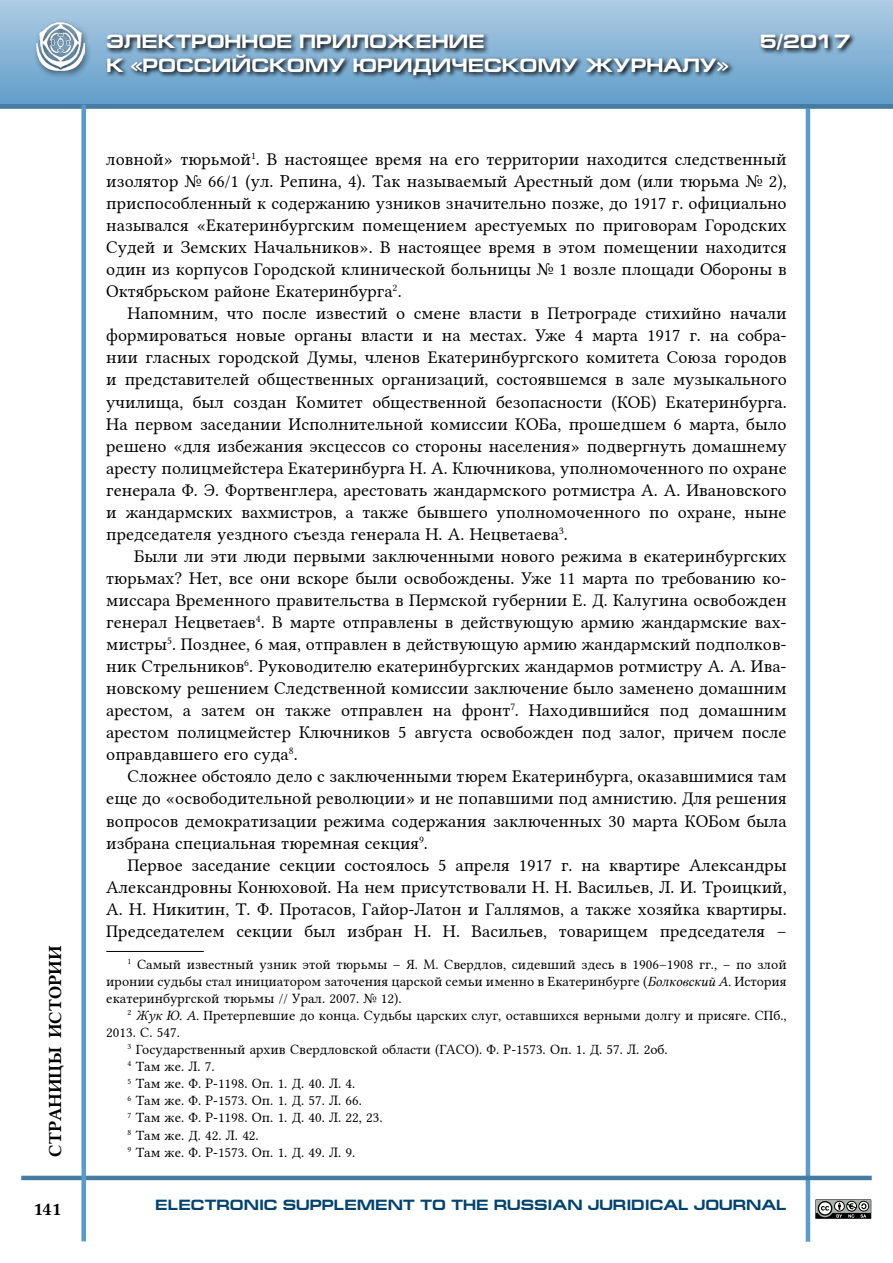
<style>
.page{position:relative;width:893px;height:1263px;background:#fff}
.page>*{position:absolute;margin:0;border:0;box-sizing:border-box;transform-origin:0 0}
.t1{font:700 19.5px "Europe Ext";color:#fff}
.t2{font:18px/22px "Lin Libertine";color:#000;text-align:justify}
.t3{font:18px "Lin Libertine B";color:#000}
.t4{font:700 15px "Europe Ext";color:#004371}
.t5{font:14.25px/17.1px "Lin Libertine";color:#000;text-align:justify}
.s1{font-family:"Lin Libertine I"}
</style>
<div class="page">
<hr style="left:806px;top:91px;width:4px;height:1151px;background:#589cca">
<hr style="left:21px;top:1176px;width:851px;height:4px;background:#467ba2">
<div style="left:0;top:0;width:893px;height:106px;background:linear-gradient(to bottom,#aecce4,#619dc9)"></div>
<div style="left:0;top:104px;width:893px;height:5px;background:#467ba2"></div>
<div style="left:81px;top:105px;width:5px;height:1136px;background:#589cca"></div>
<div style="left:33px;top:19px;width:59px;height:60px;background:#000;opacity:.63"></div>
<img style="left:37px;top:23px;width:47px;height:47px">
<svg style="left:105px;top:31px;width:751px;height:50px;background:#6b90ac"></svg>
<svg style="left:815px;top:1199px;width:57px;height:20px"></svg>
<hr style="left:106px;top:951px;width:98px;height:1px;background:#000">
<p class="t3" style="left:43px;top:1157px;width:213px;rotate:-90deg">СТРАНИЦЫ ИСТОРИИ</p>
<p class="t3" style="left:33px;top:1197px;width:29px">141</p>
<p class="t1" style="left:106px;top:31px;width:380px">ЭЛЕКТРОННОЕ ПРИЛОЖЕНИЕ</p>
<p class="t1" style="left:760px;top:31px;width:92px">5/2017</p>
<p class="t1" style="left:106px;top:54px;width:624px">К «РОССИЙСКОМУ ЮРИДИЧЕСКОМУ ЖУРНАЛУ»</p>
<p class="t2" style="left:106px;top:146px;width:682px">ловной» тюрьмой<sup>1</sup>. В настоящее время на его территории находится следственный изолятор № 66/1 (ул. Репина, 4). Так называемый Арестный дом (или тюрьма № 2), приспособленный к содержанию узников значительно позже, до 1917 г. официально назывался «Екатеринбургским помещением арестуемых по приговорам Городских Судей и Земских Начальников». В настоящее время в этом помещении находится один из корпусов Городской клинической больницы № 1 возле площади Обороны в Октябрьском районе Екатеринбурга<sup>2</sup>.</p>
<p class="t2" style="left:106px;top:300px;width:682px;text-indent:21px">Напомним, что после известий о смене власти в Петрограде стихийно начали формироваться новые органы власти и на местах. Уже 4 марта 1917 г. на собра&shy;нии гласных городской Думы, членов Екатеринбургского комитета Союза городов и представителей общественных организаций, состоявшемся в зале музыкального училища, был создан Комитет общественной безопасности (КОБ) Екатеринбурга.<br>На первом заседании Исполнительной комиссии КОБа, прошедшем 6 марта, было решено «для избежания эксцессов со стороны населения» подвергнуть домашнему аресту полицмейстера Екатеринбурга Н. А. Ключникова, уполномоченного по охране генерала Ф. Э. Фортвенглера, арестовать жандармского ротмистра А. А. Ивановского и жандармских вахмистров, а также бывшего уполномоченного по охране, ныне председателя уездного съезда генерала Н. А. Нецветаева<sup>3</sup>.</p>
<p class="t2" style="left:106px;top:543px;width:682px;text-indent:28px">Были ли эти люди первыми заключенными нового режима в екатеринбургских тюрьмах? Нет, все они вскоре были освобождены. Уже 11 марта по требованию ко&shy;миссара Временного правительства в Пермской губернии Е. Д. Калугина освобожден генерал Нецветаев<sup>4</sup>. В марте отправлены в действующую армию жандармские вах&shy;мистры<sup>5</sup>. Позднее, 6 мая, отправлен в действующую армию жандармский подполков&shy;ник Стрельников<sup>6</sup>. Руководителю екатеринбургских жандармов ротмистру А. А. Ива&shy;новскому решением Следственной комиссии заключение было заменено домашним арестом, а затем он также отправлен на фронт<sup>7</sup>. Находившийся под домашним арестом полицмейстер Ключников 5 августа освобожден под залог, причем после оправдавшего его суда<sup>8</sup>.</p>
<p class="t2" style="left:106px;top:763px;width:682px;text-indent:21px">Сложнее обстояло дело с заключенными тюрем Екатеринбурга, оказавшимися там еще до «освободительной революции» и не попавшими под амнистию. Для решения вопросов демократизации режима содержания заключенных 30 марта КОБом была избрана специальная тюремная секция<sup>9</sup>.</p>
<p class="t2" style="left:106px;top:852px;width:682px;text-indent:21px">Первое заседание секции состоялось 5 апреля 1917 г. на квартире Александры Александровны Конюховой. На нем присутствовали Н. Н. Васильев, Л. И. Троицкий, А. Н. Никитин, Т. Ф. Протасов, Гайор-Латон и Галлямов, а также хозяйка квартиры.<br>Председателем секции был избран Н. Н. Васильев, товарищем председателя –</p>
<p class="t5" style="left:106px;top:954px;width:682px;text-indent:21px"><sup>1</sup> Самый известный узник этой тюрьмы – Я. М. Свердлов, сидевший здесь в 1906–1908 гг., – по злой иронии судьбы стал инициатором заточения царской семьи именно в Екатеринбурге (<span class="s1">Болковский А.</span> История екатеринбургской тюрьмы // Урал. 2007. № 12).</p>
<p class="t5" style="left:128px;top:1005px;width:661px"><sup>2</sup> <span class="s1">Жук Ю. А.</span> Претерпевшие до конца. Судьбы царских слуг, оставшихся верными долгу и присяге. СПб.,</p>
<p class="t5" style="left:106px;top:1022px;width:75px">2013. С. 547.</p>
<p class="t5" style="left:128px;top:1039px;width:542px"><sup>3</sup> Государственный архив Свердловской области (ГАСО). Ф. Р-1573. Оп. 1. Д. 57. Л. 2об.</p>
<p class="t5" style="left:128px;top:1056px;width:89px"><sup>4</sup> Там же. Л. 7.</p>
<p class="t5" style="left:128px;top:1073px;width:229px"><sup>5</sup> Там же. Ф. Р-1198. Оп. 1. Д. 40. Л. 4.</p>
<p class="t5" style="left:128px;top:1090px;width:236px"><sup>6</sup> Там же. Ф. Р-1573. Оп. 1. Д. 57. Л. 66.</p>
<p class="t5" style="left:128px;top:1108px;width:257px"><sup>7</sup> Там же. Ф. Р-1198. Оп. 1. Д. 40. Л. 22, 23.</p>
<p class="t5" style="left:128px;top:1125px;width:133px"><sup>8</sup> Там же. Д. 42. Л. 42.</p>
<p class="t5" style="left:128px;top:1142px;width:229px"><sup>9</sup> Там же. Ф. Р-1573. Оп. 1. Д. 49. Л. 9.</p>
<p class="t4" style="left:155px;top:1196px;width:633px">ELECTRONIC SUPPLEMENT TO THE RUSSIAN JURIDICAL JOURNAL</p>
</div>
